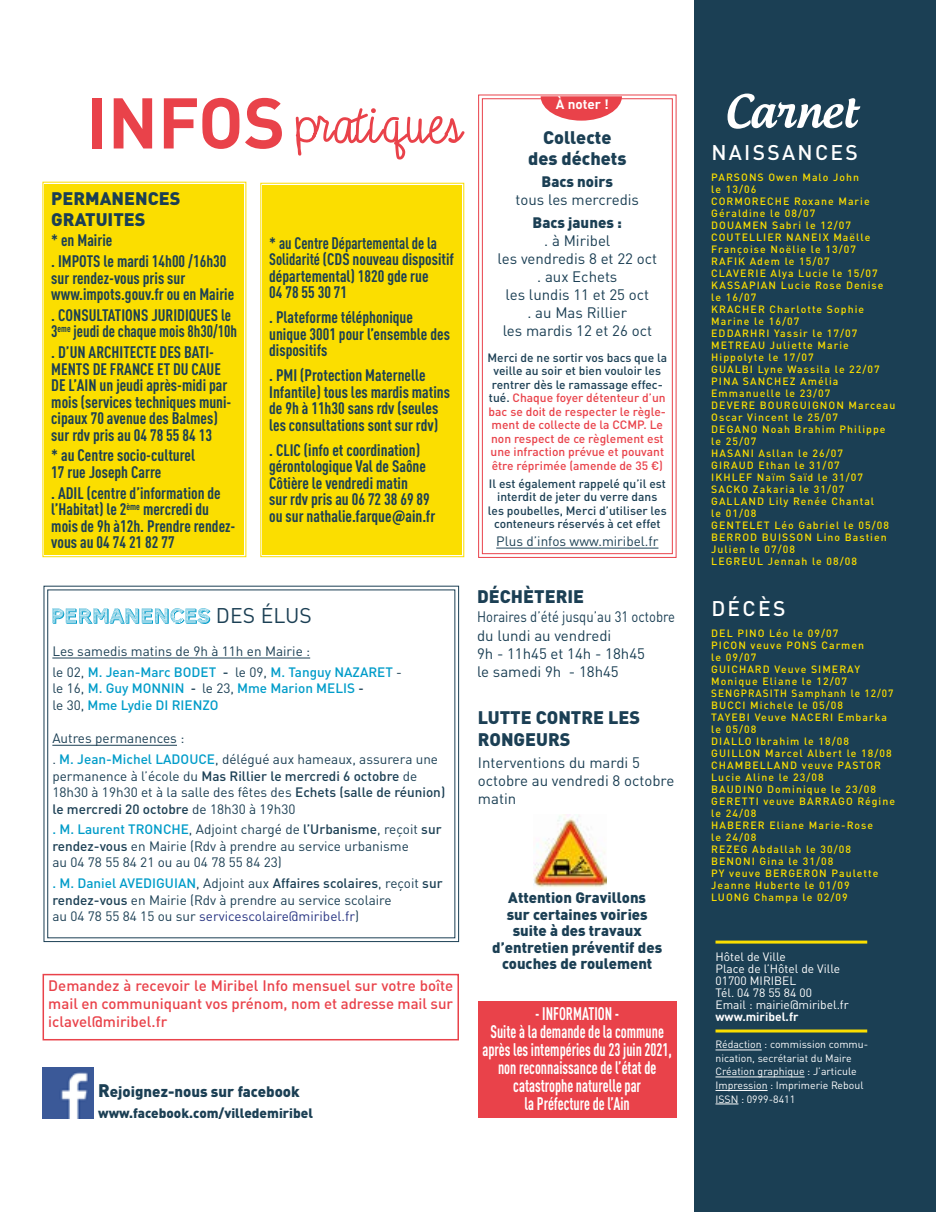
<style>
.page{position:relative;width:936px;height:1212px;background:#fff}
.page>*{position:absolute;margin:0;border:0;box-sizing:border-box;transform-origin:0 0}
.t1{font:700 70.5px "DIN Pro";color:#e9424a}
.t2{font:500 21px "DIN Pro";letter-spacing:.11em;color:#fff}
.t3{font:21px "DIN Pro";letter-spacing:.01em;color:#1b3f54}
.t4{font:700 condensed 18px/18px "DIN Pro";color:#fff;text-align:center;scale:.83 1}
.t5{font:900 18px/21px "DIN Pro";color:#1b3f54}
.t6{font:700 condensed 16.5px/16.5px "DIN Pro";color:#1b3f54}
.t7{font:15px/18px "DIN Pro";color:#1b3f54;text-align:center}
.t8{font:900 15px/16.5px "DIN Pro";color:#1b3f54;text-align:center}
.t9{font:500 15px/18px "DIN Pro";color:#e9424a;text-align:justify}
.t10{font:15px/18.5px "DIN Pro";color:#1b3f54;scale:.87 1}
.t11{font:13.5px/16.5px "DIN Pro";color:#1b3f54}
.t12{font:500 13.5px/16.5px "DIN Pro";color:#1b3f54}
.t13{font:500 13.5px/16.5px "DIN Pro";color:#009cc9}
.t14{font:900 13.5px "DIN Pro";color:#1b3f54}
.t15{font:700 13.5px "DIN Pro";color:#fff}
.t16{font:500 12px/13.5px "DIN Pro";color:#e9424a;text-align:center}
.t17{font:500 12px/13.5px "DIN Pro";color:#1b3f54;text-align:center}
.t18{font:12px/12px "DIN Pro";color:#fff}
.t19{font:700 12px "DIN Pro";color:#fff}
.t20{font:500 10.5px/12px "DIN Pro";letter-spacing:.1em;color:#fbde00}
.t21{font:10.5px/13.5px "DIN Pro";color:#fff}
.s1{font-weight:500;color:#009cc9}
.s2{font-weight:500}
.s3{font-weight:400;color:#1b3f54}
.s4{color:#1b3f54}
.s5{font-weight:400}
.s6{color:#283583}
.s7{font-size:18px}
</style>
<div class="page">
<div style="left:694px;top:0;width:241px;height:1212px;background:#1b3f54"></div>
<svg style="left:478px;top:94px;width:198px;height:464px"></svg>
<div style="left:482px;top:98px;width:190px;height:456px;border:1px solid #e9424a"></div>
<svg style="left:540px;top:96px;width:82px;height:25px"></svg>
<svg style="left:296px;top:108px;width:168px;height:52px"></svg>
<svg style="left:727px;top:94px;width:133px;height:35px"></svg>
<hr style="left:715px;top:1050px;width:46px;height:1px;background:#fff">
<hr style="left:715px;top:1077px;width:89px;height:1px;background:#fff">
<hr style="left:715px;top:1090px;width:52px;height:1px;background:#fff">
<svg style="left:715px;top:1104px;width:23px;height:1px"></svg>
<hr style="left:715px;top:940px;width:152px;height:3px;background:#fbde00">
<hr style="left:715px;top:1029px;width:152px;height:3px;background:#fbde00">
<svg style="left:43px;top:585px;width:416px;height:357px"></svg>
<img style="left:42px;top:1068px;width:52px;height:50px">
<div style="left:43px;top:974px;width:416px;height:66px;border:2px solid #e9424a"></div>
<div style="left:42px;top:181px;width:204px;height:376px;background:#fbde00"></div>
<div style="left:46px;top:186px;width:196px;height:367px;border:1px solid #fbde00"></div>
<div style="left:260px;top:182px;width:204px;height:375px;background:#fbde00"></div>
<div style="left:264px;top:187px;width:196px;height:366px;border:1px solid #fbde00"></div>
<img style="left:534px;top:814px;width:72px;height:74px">
<div style="left:478px;top:1001px;width:198px;height:117px;background:#e9424a"></div>
<h1 class="t1" style="left:86px;top:64px;width:200px">INFOS</h1>
<h3 class="t5" style="left:51px;top:185px;width:130px">PERMANENCES<br>GRATUITES</h3>
<h3 class="t6" style="left:51px;top:229px;width:177px;line-height:20.7px">* en Mairie<br>. IMPOTS le mardi 14h00 /16h30</h3>
<h3 class="t6" style="left:51px;top:268px;width:184px">sur rendez-vous pris sur www.impots.gouv.fr ou en Mairie</h3>
<h3 class="t6" style="left:51px;top:305px;width:187px">. CONSULTATIONS JURIDIQUES le<br>3<sup>eme</sup> jeudi de chaque mois 8h30/10h</h3>
<h3 class="t6" style="left:51px;top:342px;width:182px">. D’UN ARCHITECTE DES BATI-<br>MENTS DE FRANCE ET DU CAUE<br>DE L’AIN un jeudi après-midi par mois (services techniques muni&shy;cipaux 70 avenue des Balmes) sur rdv pris au 04 78 55 84 13</h3>
<h3 class="t6" style="left:51px;top:446px;width:145px">* au Centre socio-culturel<br>17 rue Joseph Carre</h3>
<h3 class="t6" style="left:51px;top:483px;width:186px">. ADIL (centre d’information de l’Habitat) le 2<sup>ème</sup> mercredi du mois de 9h à12h. Prendre rendez&shy;vous au 04 74 21 82 77</h3>
<h3 class="t6" style="left:269px;top:233px;width:186px">* au Centre Départemental de la<br>Solidarité (CDS nouveau dispositif départemental) 1820 gde rue<br>04 78 55 30 71</h3>
<h3 class="t6" style="left:269px;top:307px;width:182px">. Plateforme téléphonique unique 3001 pour l’ensemble des dispositifs</h3>
<h3 class="t6" style="left:269px;top:365px;width:182px">. PMI (Protection Maternelle<br>Infantile) tous les mardis matins de 9h à 11h30 sans rdv (seules les consultations sont sur rdv)</h3>
<h3 class="t6" style="left:269px;top:440px;width:168px">. CLIC (info et coordination) gérontologique Val de Saône<br>Côtière le vendredi matin<br>sur rdv pris au 06 72 38 69 89 ou sur nathalie.farque@ain.fr</h3>
<h2 class="t3" style="left:216px;top:598px;width:98px">DES ÉLUS</h2>
<p class="t11" style="left:52px;top:639px;width:351px;line-height:20.7px">Les samedis matins de 9h à 11h en Mairie :<br>le 02, <span class="s1">M. Jean-Marc BODET</span> <span class="s2">-</span> le 09, <span class="s1">M. Tanguy NAZARET</span> -</p>
<p class="t13" style="left:52px;top:679px;width:313px"><span class="s3">le 16,</span> M. Guy MONNIN <span class="s4">-</span> <span class="s3">le 23,</span> Mme Marion MELIS <span class="s4">- </span><span class="s3">le 30,</span> Mme Lydie DI RIENZO</p>
<p class="t11" style="left:52px;top:727px;width:387px;line-height:20.7px">Autres permanences :<br>. <span class="s1">M. Jean-Michel LADOUCE</span>, délégué aux hameaux, assurera une</p>
<p class="t12" style="left:52px;top:766px;width:394px"><span class="s5">permanence à l’école du</span> Mas Rillier le mercredi 6 octobre <span class="s5">de<br>18h30 à 19h30 et à la salle des fêtes des</span> Echets (salle de réunion) le mercredi 20 octobre <span class="s5">de 18h30 à 19h30</span></p>
<p class="t11" style="left:52px;top:820px;width:391px"><span class="s1">. M. Laurent TRONCHE</span>, Adjoint chargé de <span class="s2">l’Urbanisme</span>, reçoit <span class="s2">sur rendez-vous</span> en Mairie (Rdv à prendre au service urbanisme<br>au 04 78 55 84 21 ou au 04 78 55 84 23)</p>
<p class="t11" style="left:52px;top:874px;width:392px"><span class="s1">. M. Daniel AVEDIGUIAN</span>, Adjoint aux <span class="s2">Affaires scolaires</span>, reçoit <span class="s2">sur rendez-vous</span> en Mairie (Rdv à prendre au service scolaire<br>au 04 78 55 84 15 ou sur <span class="s6">servicescolaire@miribel.fr</span>)</p>
<h3 class="t9" style="left:48px;top:975px;width:406px">Demandez à recevoir le Miribel Info mensuel sur votre boîte mail en communiquant vos prénom, nom et adresse mail sur iclavel@miribel.fr</h3>
<h3 class="t8" style="left:98px;top:1081px;width:203px"><span class="s7">R</span>ejoignez-nous sur facebook</h3>
<p class="t14" style="left:98px;top:1101px;width:216px">www.facebook.com/villedemiribel</p>
<p class="t15" style="left:556px;top:93px;width:54px">À noter !</p>
<h3 class="t5" style="left:528px;top:125px;width:100px;text-align:center">Collecte des déchets</h3>
<h3 class="t8" style="left:541px;top:172px;width:73px">Bacs noirs</h3>
<h3 class="t7" style="left:515px;top:189px;width:125px">tous les mercredis</h3>
<h3 class="t8" style="left:532px;top:212px;width:91px">Bacs jaunes :</h3>
<h3 class="t7" style="left:497px;top:230px;width:161px">. à Miribel<br>les vendredis 8 et 22 oct . aux Echets<br>les lundis 11 et 25 oct<br>. au Mas Rillier<br>les mardis 12 et 26 oct</h3>
<p class="t16" style="left:487px;top:349px;width:181px"><span class="s4">Merci de ne sortir vos bacs que la veille au soir et bien vouloir les rentrer dès le ramassage effec&shy;tué.</span> Chaque foyer détenteur d’un bac se doit de respecter le règle&shy;ment de collecte de la CCMP. Le non respect de ce règlement est une infraction prévue et pouvant être réprimée (amende de 35 €)</p>
<p class="t17" style="left:488px;top:475px;width:180px">Il est également rappelé qu’il est interdit de jeter du verre dans les poubelles, Merci d’utiliser les conteneurs réservés à cet effet</p>
<p class="t11" style="left:496px;top:532px;width:164px">Plus d’infos www.miribel.fr</p>
<h3 class="t5" style="left:477px;top:583px;width:109px">DÉCHÈTERIE</h3>
<h3 class="t10" style="left:477px;top:606px;width:229px">Horaires d’été jusqu’au 31 octobre du lundi au vendredi<br>9h - 11h45 et 14h - 18h45<br>le samedi 9h - 18h45</h3>
<h3 class="t5" style="left:478px;top:704px;width:164px;line-height:21.6px">LUTTE CONTRE LES<br>RONGEURS</h3>
<h3 class="t7" style="left:478px;top:752px;width:198px;text-align:left">Interventions du mardi 5 octobre au vendredi 8 octobre matin</h3>
<h3 class="t8" style="left:492px;top:887px;width:171px">Attention Gravillons<br>sur certaines voiries suite à des travaux d’entretien préventif des couches de roulement</h3>
<h3 class="t4" style="left:482px;top:1002px;width:230px">- INFORMATION -<br>Suite à la demande de la commune après les intempéries du 23 juin 2021, non reconnaissance de l’état de catastrophe naturelle par<br>la Préfecture de l’Ain</h3>
<h2 class="t2" style="left:711px;top:135px;width:148px">NAISSANCES</h2>
<p class="t20" style="left:711px;top:170px;width:186px">PARSONS Owen Malo John<br>le 13/06<br>CORMORECHE Roxane Marie<br>Géraldine le 08/07<br>DOUAMEN Sabri le 12/07<br>COUTELLIER NANEIX Maëlle<br>Françoise Noëlie le 13/07<br>RAFIK Adem le 15/07<br>CLAVERIE Alya Lucie le 15/07<br>KASSAPIAN Lucie Rose Denise le 16/07<br>KRACHER Charlotte Sophie<br>Marine le 16/07<br>EDDARHRI Yassir le 17/07<br>METREAU Juliette Marie<br>Hippolyte le 17/07<br>GUALBI Lyne Wassila le 22/07<br>PINA SANCHEZ Amélia<br>Emmanuelle le 23/07<br>DEVERE BOURGUIGNON Marceau<br>Oscar Vincent le 25/07<br>DEGANO Noah Brahim Philippe le 25/07<br>HASANI Asllan le 26/07<br>GIRAUD Ethan le 31/07<br>IKHLEF Naïm Saïd le 31/07<br>SACKO Zakaria le 31/07<br>GALLAND Lily Renée Chantal<br>le 01/08<br>GENTELET Léo Gabriel le 05/08<br>BERROD BUISSON Lino Bastien<br>Julien le 07/08<br>LEGREUL Jennah le 08/08</p>
<h2 class="t2" style="left:711px;top:592px;width:76px">DÉCÈS</h2>
<p class="t20" style="left:711px;top:626px;width:185px">DEL PINO Léo le 09/07<br>PICON veuve PONS Carmen<br>le 09/07<br>GUICHARD Veuve SIMERAY<br>Monique Eliane le 12/07<br>SENGPRASITH Samphanh le 12/07<br>BUCCI Michele le 05/08<br>TAYEBI Veuve NACERI Embarka le 05/08<br>DIALLO Ibrahim le 18/08<br>GUILLON Marcel Albert le 18/08<br>CHAMBELLAND veuve PASTOR<br>Lucie Aline le 23/08<br>BAUDINO Dominique le 23/08<br>GERETTI veuve BARRAGO Régine le 24/08<br>HABERER Eliane Marie-Rose<br>le 24/08<br>REZEG Abdallah le 30/08<br>BENONI Gina le 31/08<br>PY veuve BERGERON Paulette<br>Jeanne Huberte le 01/09<br>LUONG Champa le 02/09</p>
<p class="t18" style="left:715px;top:950px;width:135px">Hôtel de Ville<br>Place de l’Hôtel de Ville<br>01700 MIRIBEL<br>Tél. 04 78 55 84 00<br>Email : mairie@miribel.fr</p>
<p class="t19" style="left:715px;top:1007px;width:85px">www.miribel.fr</p>
<p class="t21" style="left:715px;top:1037px;width:154px">Rédaction : commission commu&shy;nication, secrétariat du Maire<br>Création graphique : J’articule<br>Impression : Imprimerie Reboul<br>ISSN : 0999-8411</p>
</div>
